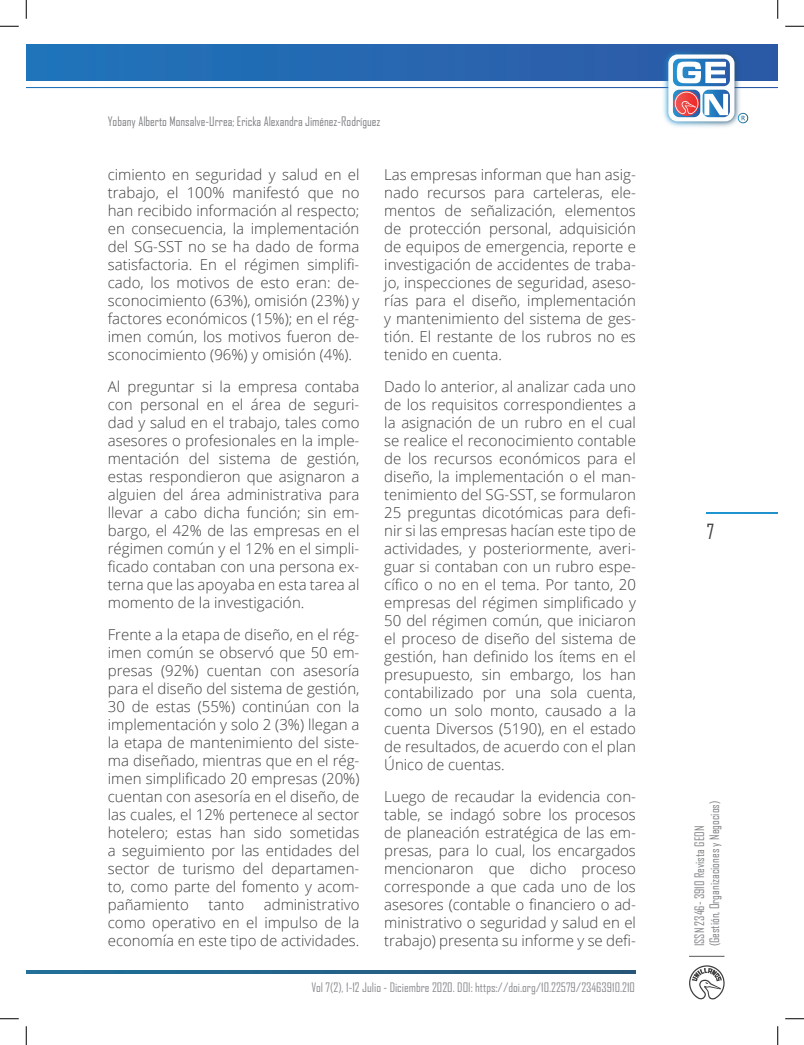
<style>
.page{position:relative;width:804px;height:1045px;background:#fff}
.page>*{position:absolute;margin:0;border:0;box-sizing:border-box;transform-origin:0 0}
.t1{font:20px "Agency FB";color:#3e3e3f}
.Cuerpo_de_Texto{font:300 15px/18px "Open Sans";color:#3e3e3f;text-align:justify}
.t2{font:12.5px/15px "Agency FB";color:#808285}
.t3{font:12.5px "Agency FB";color:#8b8d90}
</style>
<div class="page">
<hr style="left:689px;top:956px;width:35px;height:1px;background:#57585a">
<svg style="left:689px;top:965px;width:36px;height:35px"></svg>
<svg style="left:26px;top:970px;width:610px;height:3px;background:#246389"></svg>
<hr style="left:707px;top:512px;width:70px;height:2px;background:#1f93cf">
<div style="left:26px;top:44px;width:751px;height:37px;background:#2569b2"></div>
<img style="left:622px;top:44px;width:155px;height:83px">
<div style="left:668px;top:54px;width:66px;height:67px;background:#fdfdfd;border-radius:9px"></div>
<svg style="left:673px;top:59px;width:57px;height:58px"></svg>
<svg style="left:0;top:25px;width:19px;height:2px"></svg>
<svg style="left:785px;top:25px;width:19px;height:2px"></svg>
<svg style="left:0;top:1018px;width:19px;height:1px"></svg>
<svg style="left:785px;top:1018px;width:19px;height:1px"></svg>
<svg style="left:25px;top:0;width:2px;height:19px"></svg>
<svg style="left:25px;top:1026px;width:2px;height:19px"></svg>
<svg style="left:777px;top:0;width:1px;height:19px"></svg>
<svg style="left:777px;top:1026px;width:1px;height:19px"></svg>
<p class="t2" style="left:108px;top:113px;width:274px">Yobany Alberto Monsalve-Urrea; Ericka Alexandra Jiménez-Rodríguez</p>
<p class="Cuerpo_de_Texto" style="left:108px;top:165px;width:253px">cimiento en seguridad y salud en el trabajo, el 100% manifestó que no han recibido información al respecto; en consecuencia, la implementación del SG-SST no se ha dado de forma satisfactoria. En el régimen simplifi&shy;cado, los motivos de esto eran: de&shy;sconocimiento (63%), omisión (23%) y factores económicos (15%); en el rég&shy;imen común, los motivos fueron de&shy;sconocimiento (96%) y omisión (4%).</p>
<p class="Cuerpo_de_Texto" style="left:108px;top:377px;width:253px">Al preguntar si la empresa contaba con personal en el área de seguri&shy;dad y salud en el trabajo, tales como asesores o profesionales en la imple&shy;mentación del sistema de gestión, estas respondieron que asignaron a alguien del área administrativa para llevar a cabo dicha función; sin em&shy;bargo, el 42% de las empresas en el régimen común y el 12% en el simpli&shy;ficado contaban con una persona ex&shy;terna que las apoyaba en esta tarea al momento de la investigación.</p>
<p class="Cuerpo_de_Texto" style="left:108px;top:625px;width:253px">Frente a la etapa de diseño, en el rég&shy;imen común se observó que 50 em&shy;presas (92%) cuentan con asesoría para el diseño del sistema de gestión, 30 de estas (55%) continúan con la implementación y solo 2 (3%) llegan a la etapa de mantenimiento del siste&shy;ma diseñado, mientras que en el rég&shy;imen simplificado 20 empresas (20%) cuentan con asesoría en el diseño, de las cuales, el 12% pertenece al sector hotelero; estas han sido sometidas a seguimiento por las entidades del sector de turismo del departamen&shy;to, como parte del fomento y acom&shy;pañamiento</p>
<p class="Cuerpo_de_Texto" style="left:108px;top:895px;width:253px;text-indent:156px">administrativo como operativo en el impulso de la economía en este tipo de actividades.</p>
<p class="Cuerpo_de_Texto" style="left:208px;top:895px;width:37px">tanto</p>
<p class="Cuerpo_de_Texto" style="left:384px;top:165px;width:253px">Las empresas informan que han asig&shy;nado recursos para carteleras, ele&shy;mentos de señalización, elementos de protección personal, adquisición de equipos de emergencia, reporte e investigación de accidentes de traba&shy;jo, inspecciones de seguridad, aseso&shy;rías para el diseño, implementación y mantenimiento del sistema de ges&shy;tión. El restante de los rubros no es tenido en cuenta.</p>
<p class="Cuerpo_de_Texto" style="left:384px;top:377px;width:253px">Dado lo anterior, al analizar cada uno de los requisitos correspondientes a la asignación de un rubro en el cual se realice el reconocimiento contable de los recursos económicos para el diseño, la implementación o el man&shy;tenimiento del SG-SST, se formularon 25 preguntas dicotómicas para defi&shy;nir si las empresas hacían este tipo de actividades, y posteriormente, averi&shy;guar si contaban con un rubro espe&shy;cífico o no en el tema. Por tanto, 20 empresas del régimen simplificado y 50 del régimen común, que iniciaron el proceso de diseño del sistema de gestión, han definido los ítems en el presupuesto, sin embargo, los han contabilizado por una sola cuenta, como un solo monto, causado a la cuenta Diversos (5190), en el estado de resultados, de acuerdo con el plan Único de cuentas.</p>
<p class="Cuerpo_de_Texto" style="left:384px;top:787px;width:253px">Luego de recaudar la evidencia con&shy;table, se indagó sobre los procesos de planeación estratégica de las em&shy;presas, para lo cual, los encargados mencionaron que dicho proceso corresponde a que cada uno de los asesores (contable o financiero o ad&shy;ministrativo o seguridad y salud en el trabajo) presenta su informe y se defi-</p>
<p class="t3" style="left:311px;top:980px;width:325px">Vol 7(2), 1-12 Julio - Diciembre 2020. DOI: https://doi.org/10.22579/23463910.210</p>
<h1 class="t1" style="left:707px;top:519px;width:9px">7</h1>
<p class="t2" style="left:691px;top:946px;width:147px;rotate:-90deg">ISSN 2346- 3910 Revista GEON (Gestión, Organizaciones y Negocios)</p>
</div>
